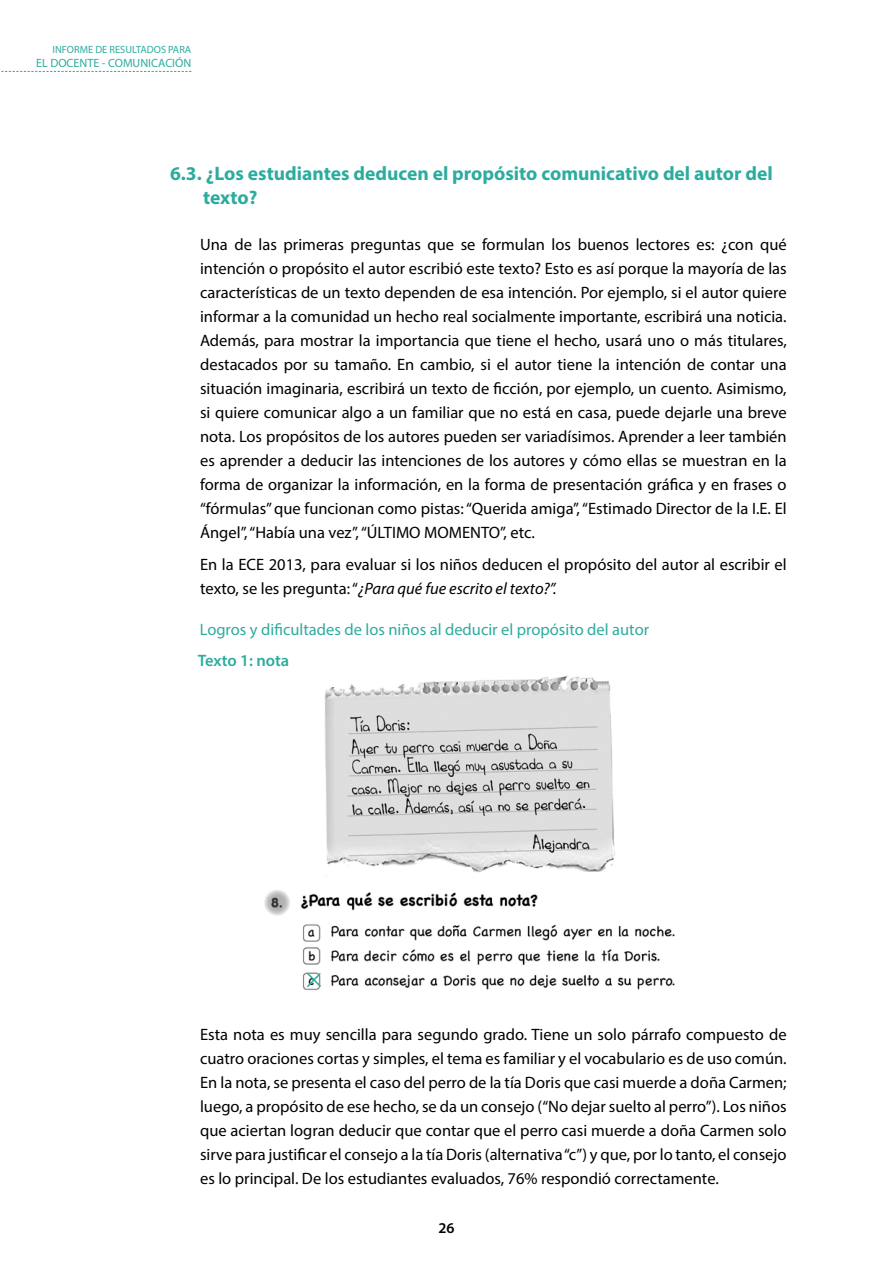
<style>
.page{position:relative;width:893px;height:1263px;background:#fff}
.page>*{position:absolute;margin:0;border:0;box-sizing:border-box;transform-origin:0 0}
.t1{font:700 19.5px/24px "Myriad Pro";color:#2dac9e}
.t2{font:16.5px/24px "Myriad Pro";color:#000;text-align:justify}
.t3{font:16.5px "Myriad Pro";color:#2dac9e}
.t4{font:600 16.5px "Myriad Pro";letter-spacing:-.005em;color:#2dac9e}
.t5{font:600 15px "Myriad Pro";color:#000}
.t6{font:12px "Myriad Pro";color:#2dac9e}
.t7{font:10.5px "Myriad Pro";color:#2dac9e}
.s1{font-style:italic}
</style>
<div class="page">
<svg style="left:1px;top:71px;width:190px;height:1px"></svg>
<img style="left:264px;top:676px;width:411px;height:314px">
<svg style="left:305px;top:971px;width:18px;height:18px"></svg>
<p class="t7" style="left:53px;top:43px;width:140px">INFORME DE RESULTADOS PARA</p>
<p class="t6" style="left:36px;top:55px;width:157px">EL DOCENTE - COMUNICACIÓN</p>
<p class="t1" style="left:203px;top:161px;width:571px;text-indent:-33px">6.3. ¿Los estudiantes deducen el propósito comunicativo del autor del texto?</p>
<p class="t2" style="left:200px;top:232px;width:588px">Una de las primeras preguntas que se formulan los buenos lectores es: ¿con qué intención o propósito el autor escribió este texto? Esto es así porque la mayoría de las características de un texto dependen de esa intención. Por ejemplo, si el autor quiere informar a la comunidad un hecho real socialmente importante, escribirá una noticia.<br>Además, para mostrar la importancia que tiene el hecho, usará uno o más titulares, destacados por su tamaño. En cambio, si el autor tiene la intención de contar una situación imaginaria, escribirá un texto de ficción, por ejemplo, un cuento. Asimismo, si quiere comunicar algo a un familiar que no está en casa, puede dejarle una breve nota. Los propósitos de los autores pueden ser variadísimos. Aprender a leer también es aprender a deducir las intenciones de los autores y cómo ellas se muestran en la forma de organizar la información, en la forma de presentación gráfica y en frases o “fórmulas” que funcionan como pistas: “Querida amiga”, “Estimado Director de la I.E. El Ángel”, “Había una vez”, “ÚLTIMO MOMENTO”, etc.</p>
<p class="t2" style="left:200px;top:553px;width:588px">En la ECE 2013, para evaluar si los niños deducen el propósito del autor al escribir el texto, se les pregunta: “<span class="s1">¿Para qué fue escrito el texto?”.</span></p>
<p class="t3" style="left:200px;top:619px;width:451px">Logros y dificultades de los niños al deducir el propósito del autor</p>
<p class="t4" style="left:198px;top:649px;width:93px">Texto 1: nota</p>
<p class="t2" style="left:200px;top:1022px;width:588px">Esta nota es muy sencilla para segundo grado. Tiene un solo párrafo compuesto de cuatro oraciones cortas y simples, el tema es familiar y el vocabulario es de uso común.<br>En la nota, se presenta el caso del perro de la tía Doris que casi muerde a doña Carmen; luego, a propósito de ese hecho, se da un consejo (“No dejar suelto al perro”). Los niños que aciertan logran deducir que contar que el perro casi muerde a doña Carmen solo sirve para justificar el consejo a la tía Doris (alternativa “c”) y que, por lo tanto, el consejo es lo principal. De los estudiantes evaluados, 76% respondió correctamente.</p>
<p class="t5" style="left:438px;top:1219px;width:18px">26</p>
</div>
